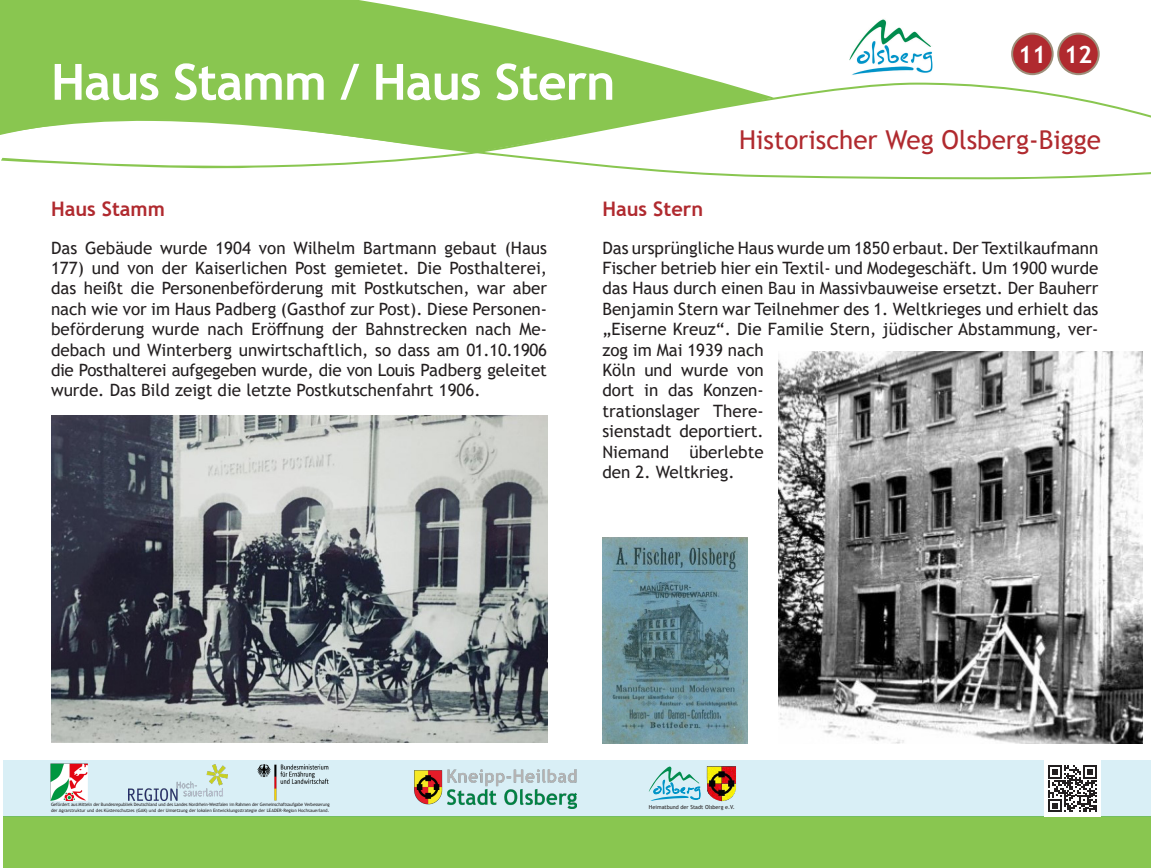
<style>
.page{position:relative;width:1151px;height:868px;background:#fff}
.page>*{position:absolute;margin:0;border:0;box-sizing:border-box;transform-origin:0 0}
.t1{font:700 50px "Trebuchet MS";letter-spacing:-.02em;color:#fff}
.t2{font:26px "Trebuchet MS";color:#b02a2f}
.t3{font:700 24px "Trebuchet MS";color:#fff}
.t4{font:700 20px "Trebuchet MS";color:#b02a2f}
.t5{font:17px/20.4px "Trebuchet MS";color:#231f20}
.t6{font:5.5px "Trebuchet MS";color:#231f20}
.t7{font:4.5px/5.4px "Trebuchet MS";letter-spacing:-.025em;color:#231f20}
.s1{font-weight:700;font-size:44px;color:#fff}
</style>
<div class="page">
<svg style="left:0;top:0;width:724px;height:135px;fill:#89c650"></svg>
<svg style="left:1px;top:83px;width:1150px;height:35px;fill:#89c650"></svg>
<svg style="left:1px;top:118px;width:1150px;height:61px"></svg>
<div style="left:3px;top:816px;width:1148px;height:51px;background:#89c650"></div>
<div style="left:3px;top:760px;width:1148px;height:56px;background:#d9eff6"></div>
<img style="left:51px;top:763px;width:37px;height:37px">
<img style="left:258px;top:764px;width:71px;height:36px">
<img style="left:128px;top:764px;width:99px;height:36px">
<img style="left:414px;top:769px;width:163px;height:38px">
<svg style="left:648px;top:766px;width:53px;height:34px"></svg>
<img style="left:707px;top:766px;width:29px;height:35px">
<div style="left:1044px;top:760px;width:57px;height:56px;background:#fff"></div>
<svg style="left:1048px;top:765px;width:48px;height:47px"></svg>
<img style="left:849px;top:19px;width:83px;height:56px">
<div style="left:1058px;top:34px;width:41px;height:40px;background:#b02a2f;border-radius:50%"></div>
<div style="left:1057px;top:33px;width:43px;height:42px;border:2px solid #9d8f7a;border-radius:50%"></div>
<div style="left:1012px;top:34px;width:41px;height:40px;background:#b02a2f;border-radius:50%"></div>
<div style="left:1011px;top:33px;width:43px;height:42px;border:2px solid #9d8f7a;border-radius:50%"></div>
<img style="left:51px;top:415px;width:496px;height:327px">
<img style="left:602px;top:537px;width:146px;height:206px">
<img style="left:779px;top:351px;width:363px;height:392px">
<h1 class="t1" style="left:51px;top:51px;width:566px">Haus Stamm / Haus Stern</h1>
<h3 class="t3" style="left:1018px;top:39px;width:76px">11 12</h3>
<h2 class="t2" style="left:739px;top:123px;width:389px">Historischer Weg Olsberg-Bigge<span class="s1">_</span></h2>
<p class="t4" style="left:51px;top:196px;width:115px">Haus Stamm</p>
<p class="t5" style="left:51px;top:237px;width:498px;text-align:justify">Das Gebäude wurde 1904 von Wilhelm Bartmann gebaut (Haus 177) und von der Kaiserlichen Post gemietet. Die Posthalterei, das heißt die Personenbeförderung mit Postkutschen, war aber nach wie vor im Haus Padberg (Gasthof zur Post). Diese Personen&shy;beförderung wurde nach Eröffnung der Bahnstrecken nach Me&shy;debach und Winterberg unwirtschaftlich, so dass am 01.10.1906 die Posthalterei aufgegeben wurde, die von Louis Padberg geleitet wurde. Das Bild zeigt die letzte Postkutschenfahrt 1906.</p>
<p class="t4" style="left:602px;top:196px;width:102px">Haus Stern</p>
<p class="t5" style="left:602px;top:237px;width:498px">Das ursprüngliche Haus wurde um 1850 erbaut. Der Textilkaufmann Fischer betrieb hier ein Textil- und Modegeschäft. Um 1900 wurde das Haus durch einen Bau in Massivbauweise ersetzt. Der Bauherr Benjamin Stern war Teilnehmer des 1. Weltkrieges und erhielt das „Eiserne Kreuz“. Die Familie Stern, jüdischer Abstammung, ver&shy;zog im Mai 1939 nach<br>Köln und wurde von<br>dort in das Konzen-<br>trationslager There-<br>sienstadt deportiert.<br>Niemand überlebte<br>den 2. Weltkrieg.</p>
<p class="t7" style="left:51px;top:801px;width:280px">Gefördert aus Mitteln der Bundesrepubliek Deutschland und des Landes Nordrhein-Westfalen im Rahmen der Gemeinschaftsaufgabe Verbesserung der Agrarstruktur und des Küstenschutzes (GAK) und der Umsetzung der lokalen Entwicklungsstrategie der LEADER-Region Hochsauerland.</p>
<p class="t6" style="left:649px;top:803px;width:87px">Heimatbund der Stadt Olsberg e.V.</p>
</div>
